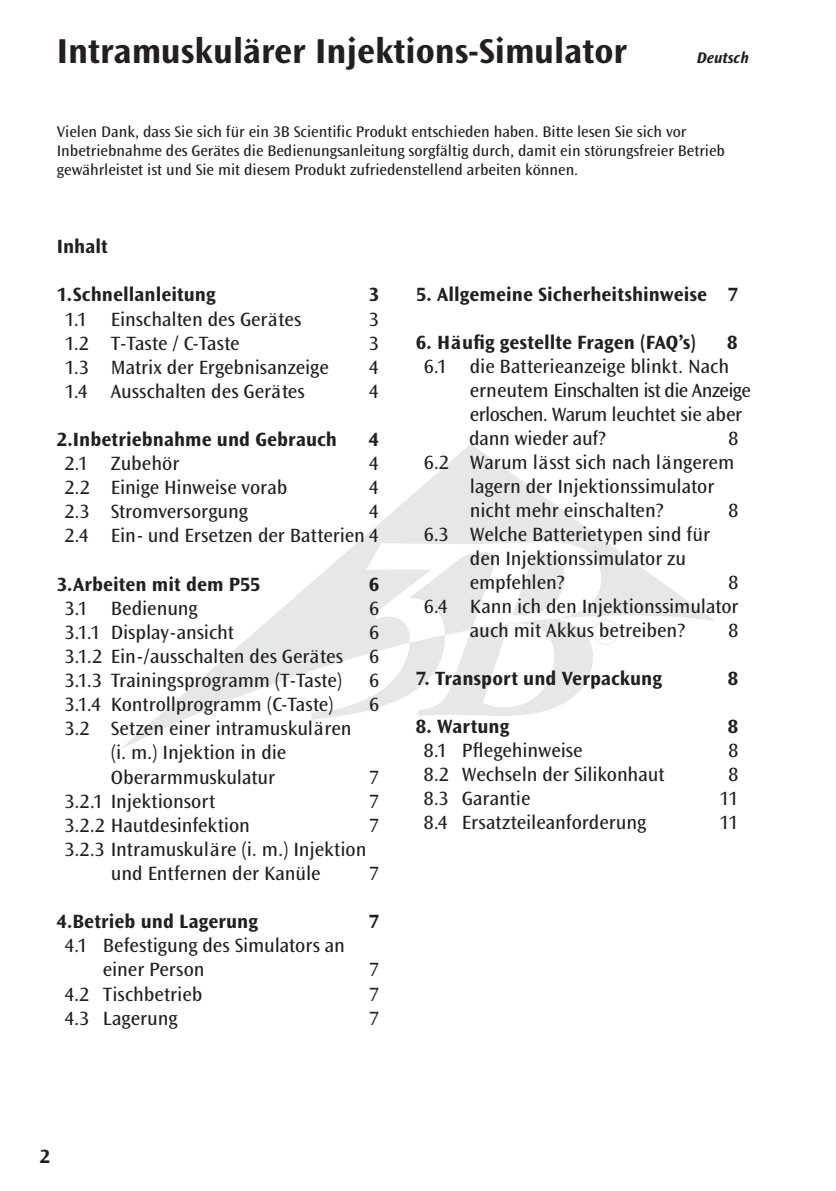
<style>
.page{position:relative;width:836px;height:1191px;background:#fff}
.page>*{position:absolute;margin:0;border:0;box-sizing:border-box;transform-origin:0 0}
.t1{font:36.2px "Perpetua";color:#e6e7e9}
.t2{font:700 36px "Ocean Sans";color:#231f20}
.t3{font:20px/24px "Ocean Sans";letter-spacing:-.005em;color:#231f20}
.t4{font:700 20px "Ocean Sans";letter-spacing:.005em;color:#231f20}
.t5{font:16px/19.2px "Ocean Sans";color:#231f20}
.t6{font:italic 700 16px "Ocean Sans";color:#231f20}
</style>
<div class="page">
<svg style="left:120px;top:444px;width:595px;height:306px"></svg>
<svg style="left:311px;top:542px;width:289px;height:177px"></svg>
<h2 class="t2" style="left:57px;top:31px;width:571px">Intramuskulärer Injektions-Simulator</h2>
<p class="t6" style="left:696px;top:49px;width:53px">Deutsch</p>
<p class="t5" style="left:57px;top:122px;width:669px">Vielen Dank, dass Sie sich für ein 3B Scientific Produkt entschieden haben. Bitte lesen Sie sich vor<br>Inbetriebnahme des Gerätes die Bedienungsanleitung sorgfältig durch, damit ein störungsfreier Betrieb gewährleistet ist und Sie mit diesem Produkt zufriedenstellend arbeiten können.</p>
<p class="t4" style="left:57px;top:235px;width:53px">Inhalt</p>
<p class="t4" style="left:57px;top:284px;width:160px">1.Schnellanleitung</p>
<p class="t4" style="left:368px;top:284px;width:12px">3</p>
<p class="t3" style="left:65px;top:307px;width:238px">1.1 Einschalten des Gerätes</p>
<p class="t3" style="left:369px;top:307px;width:11px">3</p>
<p class="t3" style="left:65px;top:331px;width:176px">1.2 T-Taste / C-Taste</p>
<p class="t3" style="left:369px;top:331px;width:11px">3</p>
<p class="t3" style="left:65px;top:355px;width:265px">1.3 Matrix der Ergebnisanzeige</p>
<p class="t3" style="left:369px;top:355px;width:11px">4</p>
<p class="t3" style="left:65px;top:379px;width:241px">1.4 Ausschalten des Gerätes</p>
<p class="t3" style="left:369px;top:379px;width:11px">4</p>
<p class="t4" style="left:57px;top:428px;width:282px">2.Inbetriebnahme und Gebrauch</p>
<p class="t4" style="left:368px;top:428px;width:12px">4</p>
<p class="t3" style="left:65px;top:452px;width:116px">2.1 Zubehör</p>
<p class="t3" style="left:369px;top:452px;width:11px">4</p>
<p class="t3" style="left:65px;top:476px;width:224px">2.2 Einige Hinweise vorab</p>
<p class="t3" style="left:369px;top:476px;width:11px">4</p>
<p class="t3" style="left:65px;top:500px;width:185px">2.3 Stromversorgung</p>
<p class="t3" style="left:65px;top:500px;width:316px;text-align:right">4<br>2.4 Ein- und Ersetzen der Batterien 4</p>
<p class="t4" style="left:57px;top:573px;width:205px">3.Arbeiten mit dem P55</p>
<p class="t4" style="left:368px;top:573px;width:12px">6</p>
<p class="t3" style="left:65px;top:596px;width:134px">3.1 Bedienung</p>
<p class="t3" style="left:369px;top:596px;width:11px">6</p>
<p class="t3" style="left:65px;top:620px;width:171px">3.1.1 Display-ansicht</p>
<p class="t3" style="left:369px;top:620px;width:11px">6</p>
<p class="t3" style="left:65px;top:644px;width:279px">3.1.2 Ein-/ausschalten des Gerätes</p>
<p class="t3" style="left:369px;top:644px;width:11px">6</p>
<p class="t3" style="left:65px;top:669px;width:279px">3.1.3 Trainingsprogramm (T-Taste)</p>
<p class="t3" style="left:369px;top:669px;width:11px">6</p>
<p class="t3" style="left:65px;top:693px;width:270px">3.1.4 Kontrollprogramm (C-Taste)</p>
<p class="t3" style="left:369px;top:693px;width:11px">6</p>
<p class="t3" style="left:111px;top:717px;width:242px;text-indent:-46px">3.2 Setzen einer intramuskulären (i. m.) Injektion in die<br>Oberarmmuskulatur</p>
<p class="t3" style="left:369px;top:765px;width:11px">7</p>
<p class="t3" style="left:65px;top:789px;width:152px">3.2.1 Injektionsort</p>
<p class="t3" style="left:369px;top:789px;width:11px">7</p>
<p class="t3" style="left:65px;top:813px;width:187px">3.2.2 Hautdesinfektion</p>
<p class="t3" style="left:369px;top:813px;width:11px">7</p>
<p class="t3" style="left:65px;top:837px;width:303px;text-align:center">3.2.3 Intramuskuläre (i. m.) Injektion und Entfernen der Kanüle</p>
<p class="t3" style="left:369px;top:861px;width:11px">7</p>
<p class="t4" style="left:57px;top:910px;width:203px">4.Betrieb und Lagerung</p>
<p class="t4" style="left:368px;top:910px;width:12px">7</p>
<p class="t3" style="left:103px;top:934px;width:243px;text-indent:-38px">4.1 Befestigung des Simulators an einer Person</p>
<p class="t3" style="left:369px;top:958px;width:11px">7</p>
<p class="t3" style="left:65px;top:982px;width:139px">4.2 Tischbetrieb</p>
<p class="t3" style="left:369px;top:982px;width:11px">7</p>
<p class="t3" style="left:65px;top:1006px;width:114px">4.3 Lagerung</p>
<p class="t3" style="left:369px;top:1006px;width:11px">7</p>
<p class="t4" style="left:415px;top:283px;width:324px">5. Allgemeine Sicherheitshinweise 7</p>
<p class="t4" style="left:415px;top:331px;width:281px">6. Häufig gestellte Fragen (FAQ’s)</p>
<p class="t4" style="left:726px;top:331px;width:12px">8</p>
<p class="t3" style="left:469px;top:355px;width:283px;text-indent:-45px">6.1 die Batterieanzeige blinkt. Nach erneutem Einschalten ist die Anzeige erloschen. Warum leuchtet sie aber dann wieder auf?</p>
<p class="t3" style="left:728px;top:427px;width:11px">8</p>
<p class="t3" style="left:423px;top:451px;width:312px">6.2 Warum lässt sich nach längerem</p>
<p class="t3" style="left:469px;top:475px;width:246px">lagern der Injektionssimulator</p>
<p class="t3" style="left:469px;top:499px;width:195px">nicht mehr einschalten?</p>
<p class="t3" style="left:728px;top:499px;width:11px">8</p>
<p class="t3" style="left:469px;top:523px;width:241px;text-indent:-46px">6.3 Welche Batterietypen sind für den Injektionssimulator zu empfehlen?</p>
<p class="t3" style="left:728px;top:571px;width:11px">8</p>
<p class="t3" style="left:423px;top:595px;width:316px">6.4 Kann ich den Injektionssimulator</p>
<p class="t3" style="left:469px;top:619px;width:217px">auch mit Akkus betreiben?</p>
<p class="t3" style="left:728px;top:619px;width:11px">8</p>
<p class="t4" style="left:415px;top:667px;width:247px">7. Transport und Verpackung</p>
<p class="t4" style="left:727px;top:667px;width:12px">8</p>
<p class="t4" style="left:415px;top:715px;width:95px">8. Wartung</p>
<p class="t4" style="left:727px;top:715px;width:12px">8</p>
<p class="t3" style="left:423px;top:739px;width:160px">8.1 Pflegehinweise</p>
<p class="t3" style="left:728px;top:739px;width:11px">8</p>
<p class="t3" style="left:423px;top:763px;width:242px">8.2 Wechseln der Silikonhaut</p>
<p class="t3" style="left:728px;top:763px;width:11px">8</p>
<p class="t3" style="left:423px;top:787px;width:108px">8.3 Garantie</p>
<p class="t3" style="left:719px;top:787px;width:20px">11</p>
<p class="t3" style="left:423px;top:811px;width:224px">8.4 Ersatzteileanforderung</p>
<p class="t3" style="left:719px;top:811px;width:20px">11</p>
<h1 class="t1" style="left:592px;top:615px;width:29px">®</h1>
<p class="t4" style="left:40px;top:1145px;width:12px">2</p>
</div>
